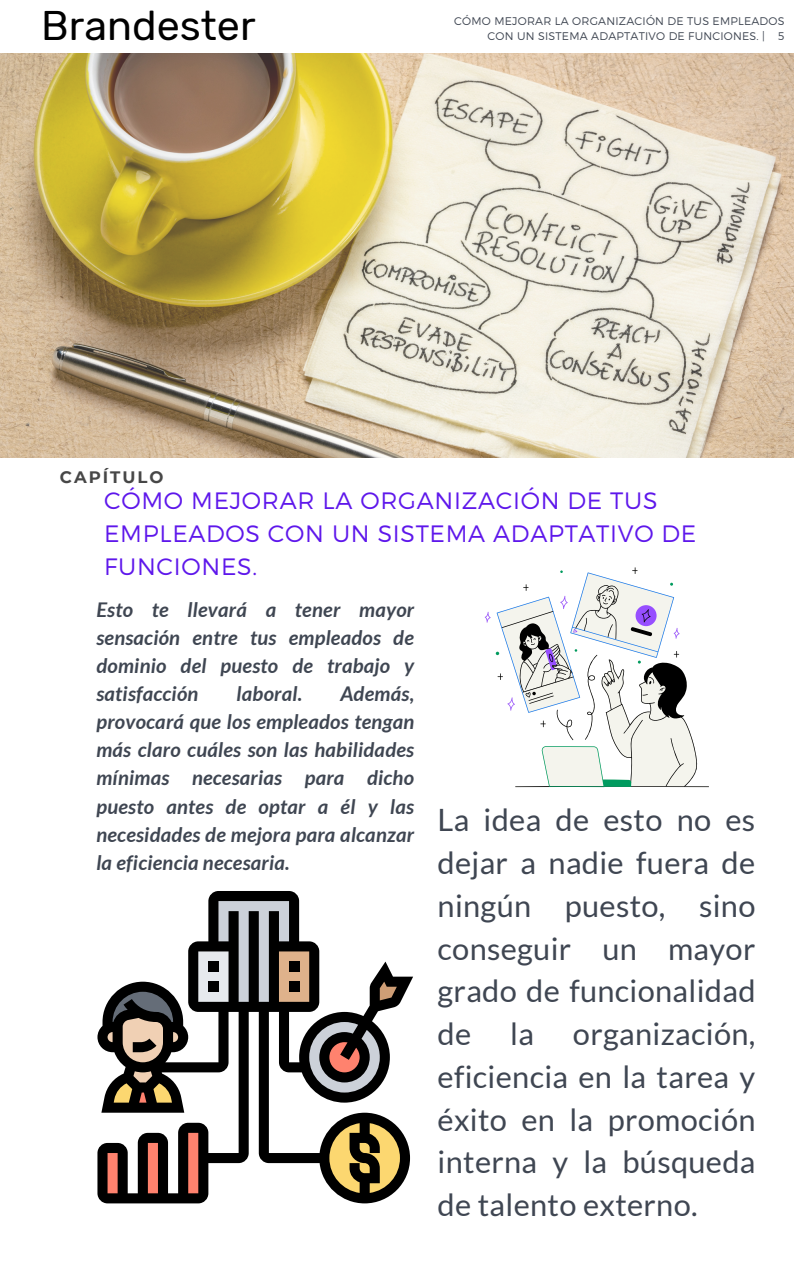
<style>
.page{position:relative;width:794px;height:1266px;background:#fff}
.page>*{position:absolute;margin:0;border:0;box-sizing:border-box;transform-origin:0 0}
.t1{font:41.33px "Rubik";color:#000}
.t2{font:30.75px/42.8px "Lato";letter-spacing:.01em;color:#3f4652;text-align:justify}
.t3{font:300 23.7px/32.6px "Montserrat";letter-spacing:.03em;color:#5e17eb}
.t4{font:italic 700 20.25px/28.1px "Lato";letter-spacing:.01em;color:#3f4652;text-align:justify}
.t5{font:700 16.58px "Montserrat";letter-spacing:.12em;color:#474747}
.t6{font:300 11.1px "Montserrat";letter-spacing:.02em;color:#3f4652}
</style>
<div class="page">
<img style="left:0;top:53px;width:793px;height:404px">
<svg style="left:97px;top:891px;width:316px;height:312px"></svg>
<div style="left:208px;top:961px;width:10px;height:10px;background:#000"></div>
<div style="left:208px;top:981px;width:10px;height:10px;background:#000"></div>
<div style="left:289px;top:961px;width:10px;height:10px;background:#000"></div>
<div style="left:289px;top:981px;width:10px;height:10px;background:#000"></div>
<svg style="left:102px;top:986px;width:81px;height:121px;background:#615a51"></svg>
<svg style="left:484px;top:567px;width:224px;height:220px"></svg>
<h1 class="t1" style="left:41px;top:1px;width:216px">Brandester</h1>
<p class="t5" style="left:60px;top:466px;width:105px">CAPÍTULO</p>
<p class="t6" style="left:454px;top:14px;width:331px">CÓMO MEJORAR LA ORGANIZACIÓN DE TUS EMPLEADOS</p>
<p class="t6" style="left:487px;top:29px;width:298px">CON UN SISTEMA ADAPTATIVO DE FUNCIONES. | 5</p>
<p class="t3" style="left:104px;top:483px;width:593px">CÓMO MEJORAR LA ORGANIZACIÓN DE TUS<br>EMPLEADOS CON UN SISTEMA ADAPTATIVO DE<br>FUNCIONES.</p>
<p class="t4" style="left:96px;top:595px;width:319px">Esto te llevará a tener mayor sensación entre tus empleados de dominio del puesto de trabajo y satisfacción</p>
<p class="t4" style="left:96px;top:679px;width:319px;text-indent:244px">Además, provocará que los empleados tengan más claro cuáles son las habilidades mínimas necesarias para dicho puesto antes de optar a él y las necesidades de mejora para alcanzar la eficiencia necesaria.</p>
<p class="t4" style="left:236px;top:679px;width:67px">laboral.</p>
<h2 class="t2" style="left:437px;top:798px;width:319px">La idea de esto no es dejar a nadie fuera de ningún puesto, sino conseguir un mayor grado de funcionalidad de</h2>
<h2 class="t2" style="left:510px;top:1012px;width:25px">la</h2>
<h2 class="t2" style="left:437px;top:1012px;width:319px;text-indent:135px">organización, eficiencia en la tarea y éxito en la promoción interna y la búsqueda de talento externo.</h2>
</div>
